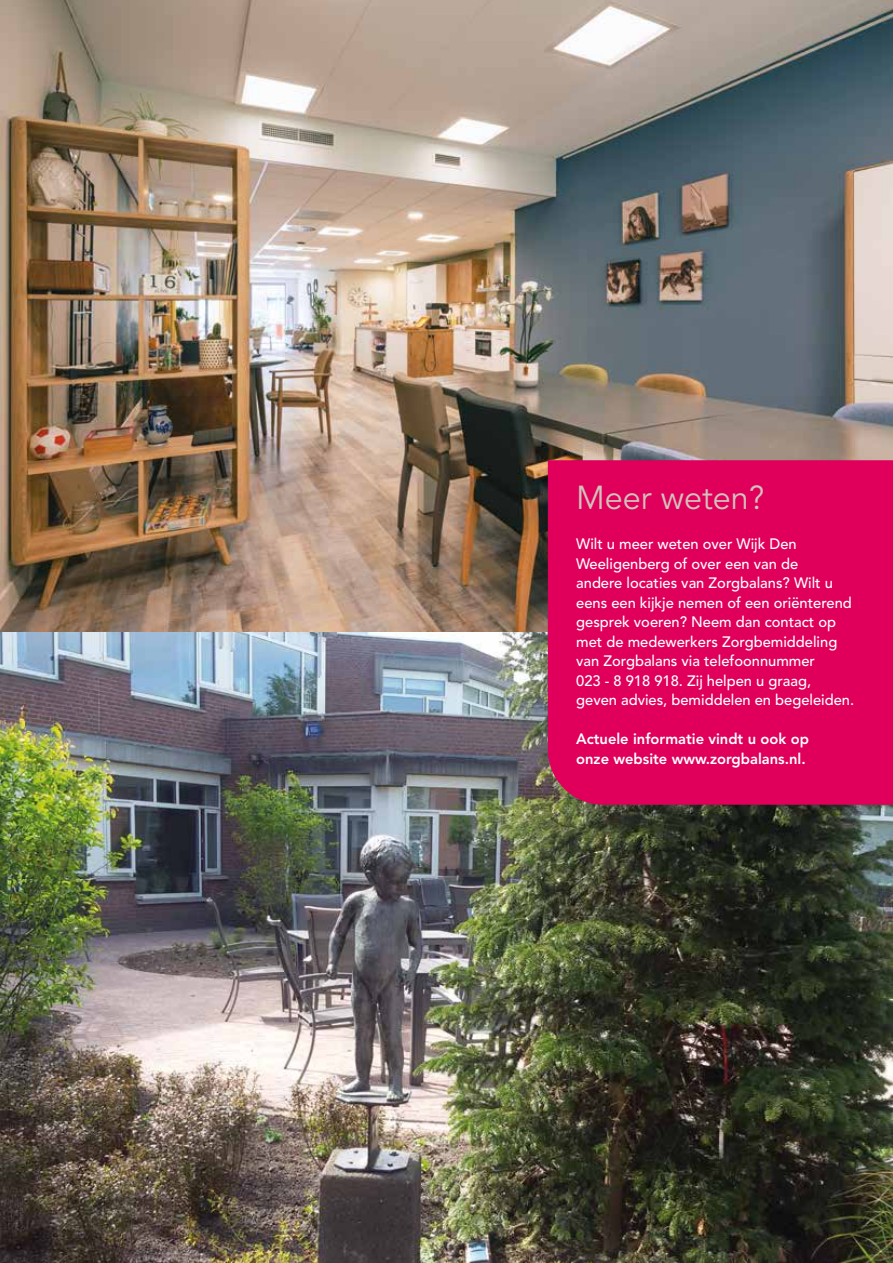
<style>
.page{position:relative;width:893px;height:1263px;background:#fff}
.page>*{position:absolute;margin:0;border:0;box-sizing:border-box;transform-origin:0 0}
.t1{font:33px "Avenir LT Std";color:#d1c2bc}
.t2{font:500 15px/19.5px "Avenir LT Std";color:#fff}
.t3{font:800 15px/19.5px "Avenir LT Std";color:#fff}
</style>
<div class="page">
<img style="left:0;top:631px;width:893px;height:632px">
<img style="left:0;top:0;width:893px;height:631px">
<div style="left:548px;top:460px;width:345px;height:345px;background:#e0005b"></div>
<h1 class="t1" style="left:576px;top:478px;width:190px">Meer weten?</h1>
<p class="t2" style="left:576px;top:534px;width:279px">Wilt u meer weten over Wijk Den Weeligenberg of over een van de<br>andere locaties van Zorgbalans? Wilt u eens een kijkje nemen of een oriënterend gesprek voeren? Neem dan contact op met de medewerkers Zorgbemiddeling van Zorgbalans via telefoonnummer<br>023 - 8 918 918. Zij helpen u graag, geven advies, bemiddelen en begeleiden.</p>
<p class="t3" style="left:576px;top:729px;width:234px">Actuele informatie vindt u ook op onze website www.zorgbalans.nl.</p>
</div>
